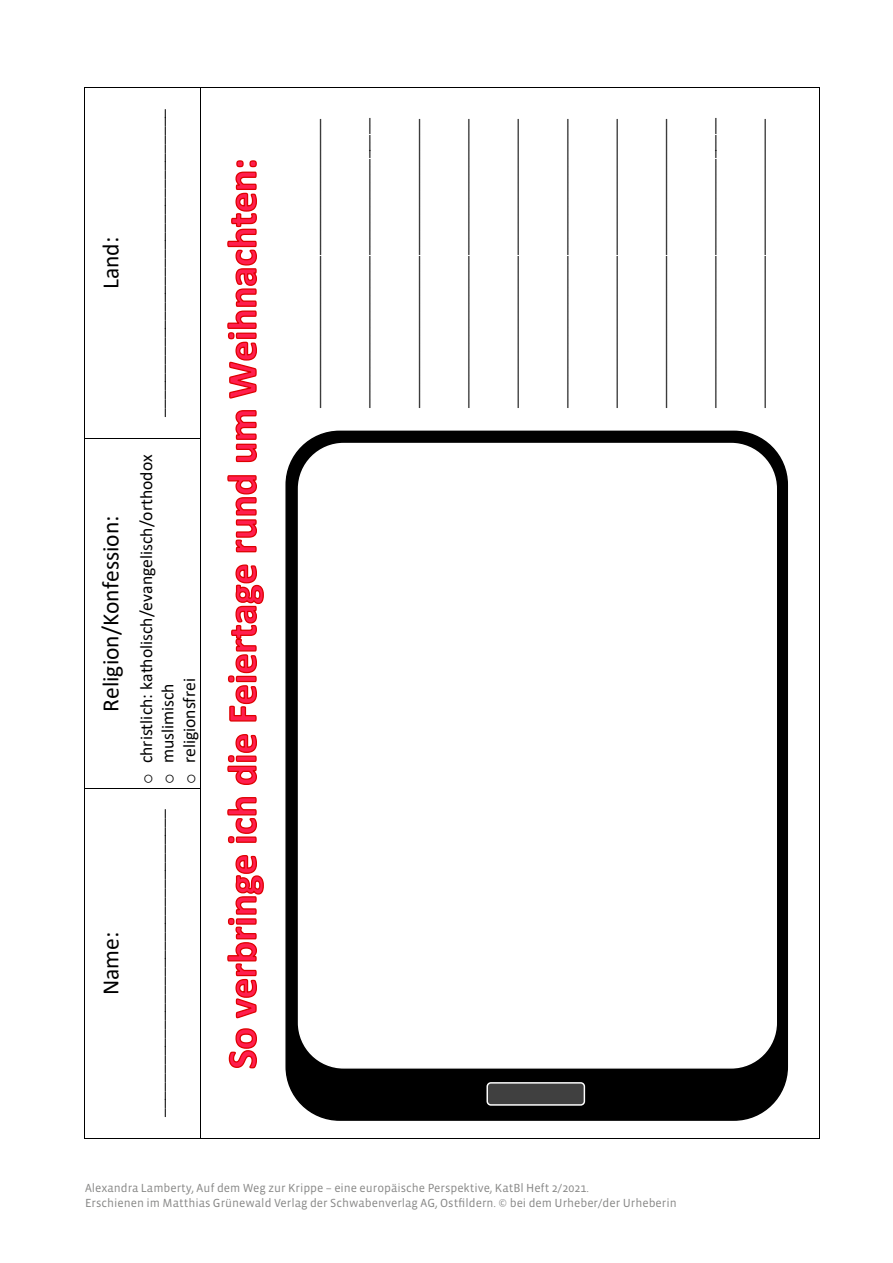
<style>
.page{position:relative;width:893px;height:1263px;background:#fff}
.page>*{position:absolute;margin:0;border:0;box-sizing:border-box;transform-origin:0 0}
.t1{font:23.55px "Calibri";color:#000}
.t2{font:17.7px/21.6px "Calibri";color:#000}
.t3{font:16.2px "Calibri";color:#000}
.t4{font:12px/14.4px "Vista Sans OT";color:#878786}
.s1{font-family:"Courier New"}
</style>
<div class="page">
<hr style="left:84px;top:789px;width:1px;height:349px;background:#000">
<hr style="left:84px;top:438px;width:1px;height:350px;background:#000">
<hr style="left:84px;top:88px;width:1px;height:350px;background:#000">
<hr style="left:85px;top:1138px;width:115px;height:1px;background:#000">
<hr style="left:85px;top:788px;width:115px;height:1px;background:#000">
<hr style="left:85px;top:438px;width:115px;height:1px;background:#000">
<hr style="left:85px;top:87px;width:115px;height:1px;background:#000">
<hr style="left:200px;top:789px;width:1px;height:349px;background:#000">
<hr style="left:200px;top:438px;width:1px;height:350px;background:#000">
<hr style="left:200px;top:88px;width:1px;height:350px;background:#000">
<hr style="left:201px;top:1138px;width:618px;height:1px;background:#000">
<hr style="left:819px;top:88px;width:1px;height:1050px;background:#000">
<hr style="left:201px;top:87px;width:618px;height:1px;background:#000">
<svg style="left:227px;top:160px;width:37px;height:909px"></svg>
<div style="left:285px;top:431px;width:503px;height:690px;background:#000;border-radius:53px"></div>
<div style="left:298px;top:443px;width:479px;height:625px;background:#fff;border:1px solid #fff;border-radius:45px"></div>
<div style="left:486px;top:1082px;width:99px;height:24px;background:#404040;border:1px solid #fff;border-radius:4px"></div>
<h1 class="t1" style="left:94px;top:289px;width:54px;rotate:-90deg">Land:</h1>
<h1 class="t1" style="left:94px;top:711px;width:198px;rotate:-90deg">Religion/Konfession:</h1>
<h1 class="t1" style="left:94px;top:995px;width:65px;rotate:-90deg">Name:</h1>
<p class="t2" style="left:146px;top:417px;width:309px;rotate:-90deg">___________________________________</p>
<p class="t3" style="left:301px;top:408px;width:291px;rotate:-90deg">____________________________________</p>
<p class="t3" style="left:351px;top:408px;width:292px;rotate:-90deg">____________________________________</p>
<p class="t3" style="left:400px;top:408px;width:291px;rotate:-90deg">____________________________________</p>
<p class="t3" style="left:450px;top:408px;width:291px;rotate:-90deg">____________________________________</p>
<p class="t3" style="left:499px;top:408px;width:291px;rotate:-90deg">____________________________________</p>
<p class="t3" style="left:549px;top:408px;width:291px;rotate:-90deg">____________________________________</p>
<p class="t3" style="left:598px;top:408px;width:291px;rotate:-90deg">____________________________________</p>
<p class="t3" style="left:647px;top:408px;width:291px;rotate:-90deg">____________________________________</p>
<p class="t3" style="left:697px;top:408px;width:292px;rotate:-90deg">____________________________________</p>
<p class="t3" style="left:746px;top:408px;width:291px;rotate:-90deg">____________________________________</p>
<p class="t2" style="left:135px;top:784px;width:331px;rotate:-90deg"><span class="s1">o</span> christlich: katholisch/evangelisch/orthodox <span class="s1">o</span> muslimisch<br><span class="s1">o</span> religionsfrei</p>
<p class="t2" style="left:146px;top:1117px;width:309px;rotate:-90deg">___________________________________</p>
<p class="t4" style="left:85px;top:1181px;width:593px">Alexandra Lamberty, Auf dem Weg zur Krippe – eine europäische Perspektive, KatBl Heft 2/2021.<br>Erschienen im Matthias Grünewald Verlag der Schwabenverlag AG, Ostfildern. © bei dem Urheber/der Urheberin</p>
</div>
